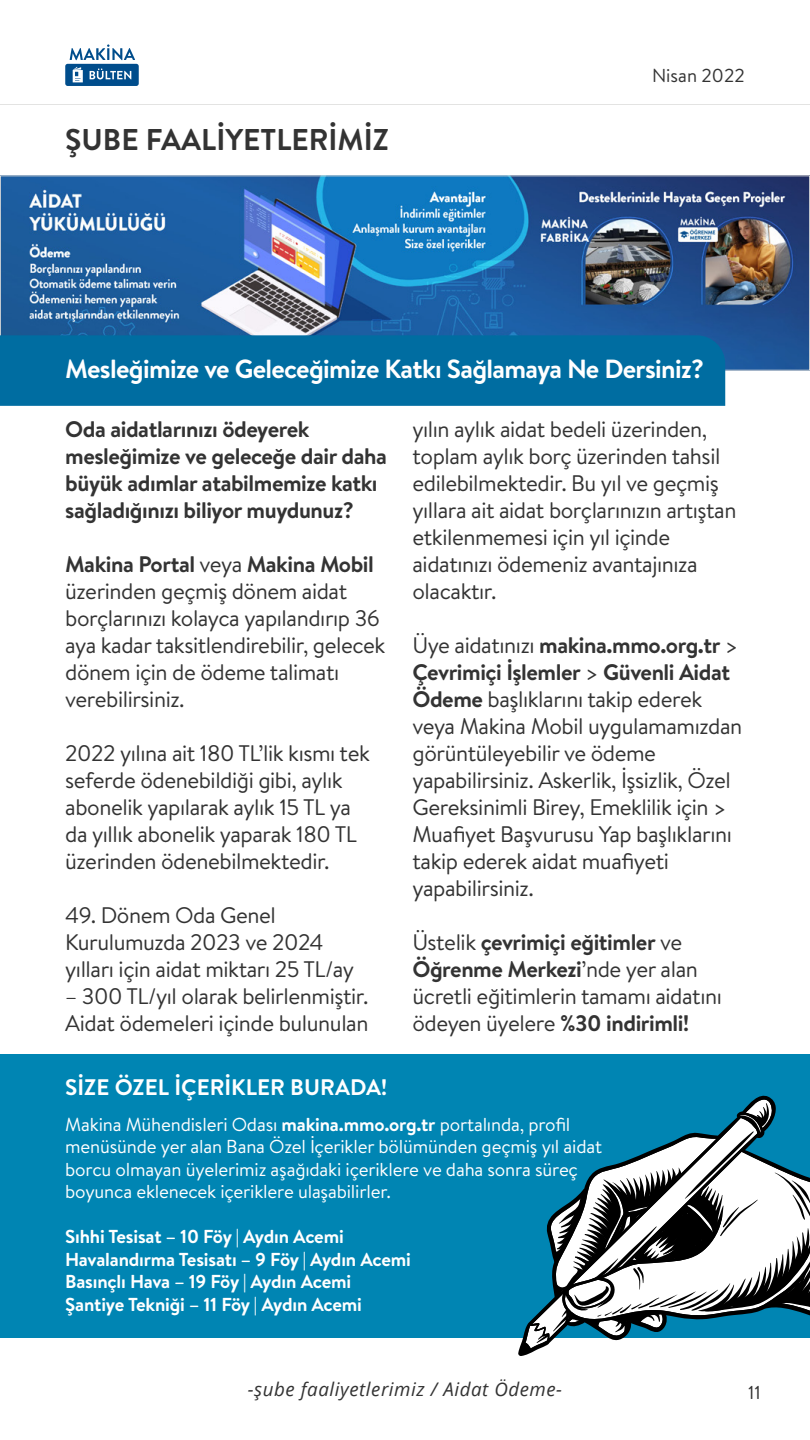
<style>
.page{position:relative;width:810px;height:1440px;background:#fff}
.page>*{position:absolute;margin:0;border:0;box-sizing:border-box;transform-origin:0 0}
.t1{font:700 30px "Brandon Text";color:#333}
.t2{font:700 26.25px "Brandon Text";letter-spacing:-.025em;color:#fff}
.t3{font:22.5px/27px "Brandon Text";letter-spacing:-.02em;color:#333}
.t4{font:700 22.5px/27px "Brandon Text";letter-spacing:-.02em;color:#333}
.t5{font:700 22.5px "Brandon Text";color:#fff}
.t6{font:18.75px/22.5px "Brandon Text";letter-spacing:-.01em;color:#fff}
.t7{font:700 18.75px/22.5px "Brandon Text";letter-spacing:-.01em;color:#fff}
.t8{font:italic 18.75px "Open Sans";letter-spacing:.03em;color:#333}
.t9{font:18.75px "Brandon Text";color:#333}
.s1{font-weight:700}
</style>
<div class="page">
<hr style="left:0;top:104px;width:810px;height:1px;background:#e3e3e2">
<div style="left:65px;top:64px;width:74px;height:22px;background:#004d8c;border-radius:2px"></div>
<svg style="left:70px;top:44px;width:65px;height:16px"></svg>
<svg style="left:90px;top:69px;width:41px;height:10px"></svg>
<svg style="left:73px;top:67px;width:10px;height:15px"></svg>
<img style="left:2px;top:177px;width:806px;height:192px">
<div style="left:0;top:335px;width:725px;height:71px;background:#006da1"></div>
<div style="left:0;top:1054px;width:810px;height:284px;background:#0085b3"></div>
<svg style="left:519px;top:1095px;width:291px;height:260px"></svg>
<h1 class="t1" style="left:65px;top:119px;width:325px">ŞUBE FAALİYETLERİMİZ</h1>
<p class="t9" style="left:652px;top:63px;width:94px">Nisan 2022</p>
<p class="t2" style="left:65px;top:351px;width:641px">Mesleğimize ve Geleceğimize Katkı Sağlamaya Ne Dersiniz?</p>
<p class="t4" style="left:65px;top:415px;width:323px">Oda aidatlarınızı ödeyerek mesleğimize ve geleceğe dair daha büyük adımlar atabilmemize katkı sağladığınızı biliyor muydunuz?</p>
<p class="t3" style="left:65px;top:550px;width:322px"><span class="s1">Makina Portal</span> veya <span class="s1">Makina Mobil </span>üzerinden geçmiş dönem aidat borçlarınızı kolayca yapılandırıp 36 aya kadar taksitlendirebilir, gelecek dönem için de ödeme talimatı verebilirsiniz.</p>
<p class="t3" style="left:65px;top:739px;width:306px">2022 yılına ait 180 TL’lik kısmı tek seferde ödenebildiği gibi, aylık abonelik yapılarak aylık 15 TL ya da yıllık abonelik yaparak 180 TL üzerinden ödenebilmektedir.</p>
<p class="t3" style="left:65px;top:901px;width:290px">49. Dönem Oda Genel<br>Kurulumuzda 2023 ve 2024 yılları için aidat miktarı 25 TL/ay</p>
<p class="t3" style="left:65px;top:982px;width:305px">– 300 TL/yıl olarak belirlenmiştir.<br>Aidat ödemeleri içinde bulunulan</p>
<p class="t5" style="left:65px;top:1071px;width:324px">SİZE ÖZEL İÇERİKLER BURADA!</p>
<p class="t3" style="left:412px;top:415px;width:326px">yılın aylık aidat bedeli üzerinden, toplam aylık borç üzerinden tahsil edilebilmektedir. Bu yıl ve geçmiş yıllara ait aidat borçlarınızın artıştan etkilenmemesi için yıl içinde aidatınızı ödemeniz avantajınıza olacaktır.</p>
<p class="t3" style="left:412px;top:631px;width:331px">Üye aidatınızı <span class="s1">makina.mmo.org.tr</span> &gt; <span class="s1">Çevrimiçi İşlemler</span> &gt; <span class="s1">Güvenli Aidat Ödeme</span> başlıklarını takip ederek veya Makina Mobil uygulamamızdan görüntüleyebilir ve ödeme yapabilirsiniz. Askerlik, İşsizlik, Özel Gereksinimli Birey, Emeklilik için &gt; Muafiyet Başvurusu Yap başlıklarını takip ederek aidat muafiyeti yapabilirsiniz.</p>
<p class="t3" style="left:412px;top:928px;width:311px">Üstelik <span class="s1">çevrimiçi eğitimler</span> ve<br><span class="s1">Öğrenme Merkezi</span>’nde yer alan ücretli eğitimlerin tamamı aidatını ödeyen üyelere <span class="s1">%30 indirimli!</span></p>
<p class="t6" style="left:65px;top:1112px;width:538px">Makina Mühendisleri Odası <span class="s1">makina.mmo.org.tr</span> portalında, profil menüsünde yer alan Bana Özel İçerikler bölümünden geçmiş yıl aidat borcu olmayan üyelerimiz aşağıdaki içeriklere ve daha sonra süreç boyunca eklenecek içeriklere ulaşabilirler.</p>
<p class="t7" style="left:65px;top:1225px;width:347px">Sıhhi Tesisat – 10 Föy | Aydın Acemi Havalandırma Tesisatı – 9 Föy | Aydın Acemi Basınçlı Hava – 19 Föy | Aydın Acemi Şantiye Tekniği – 11 Föy | Aydın Acemi</p>
<p class="t8" style="left:248px;top:1376px;width:316px">-şube faaliyetlerimiz / Aidat Ödeme-</p>
<p class="t9" style="left:748px;top:1379px;width:14px">11</p>
</div>
